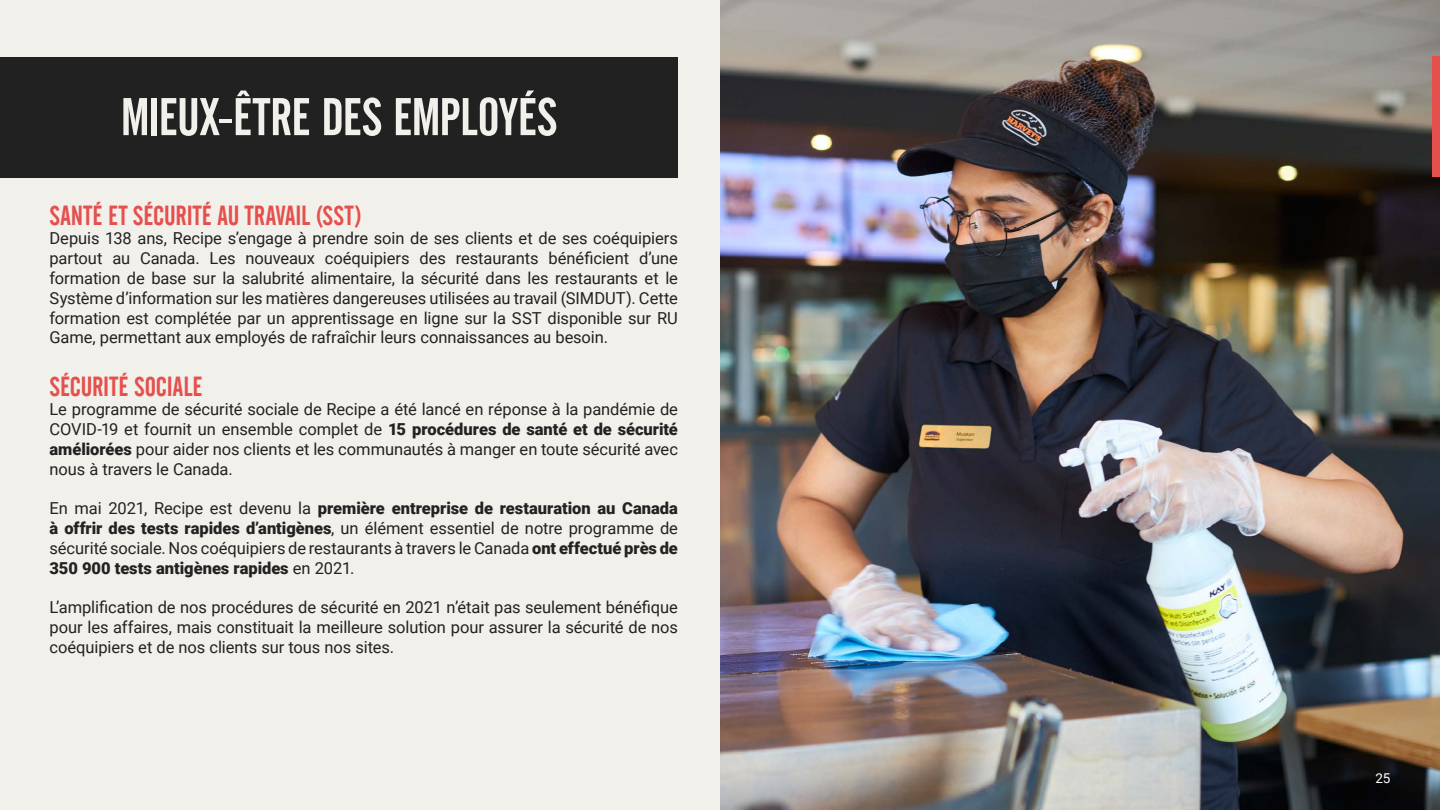
<style>
.page{position:relative;width:1440px;height:810px;background:#f2f0eb}
.page>*{position:absolute;margin:0;border:0;box-sizing:border-box;transform-origin:0 0}
.t1{font:52.5px "Alternate Gothic No 2 BT";letter-spacing:-.01em;color:#f2f0eb}
.t2{font:27px "Alternate Gothic No 2 BT";letter-spacing:.005em;color:#e5504d}
.t3{font:16.5px/19.8px "Roboto";letter-spacing:-.005em;color:#222;text-align:justify}
.t4{font:13.5px "Roboto";color:#fff}
.s1{font-weight:900}
</style>
<div class="page">
<div style="left:0;top:57px;width:678px;height:120px;background:#212121"></div>
<img style="left:720px;top:0;width:720px;height:810px">
<div style="left:1432px;top:56px;width:8px;height:120px;background:#e5504d"></div>
<h1 class="t1" style="left:120px;top:88px;width:438px">MIEUX-ÊTRE DES EMPLOYÉS</h1>
<h2 class="t2" style="left:50px;top:200px;width:314px">SANTÉ ET SÉCURITÉ AU TRAVAIL (SST)</h2>
<p class="t3" style="left:50px;top:228px;width:630px">Depuis 138 ans, Recipe s’engage à prendre soin de ses clients et de ses coéquipiers partout au Canada. Les nouveaux coéquipiers des restaurants bénéficient d’une formation de base sur la salubrité alimentaire, la sécurité dans les restaurants et le Système d’information sur les matières dangereuses utilisées au travail (SIMDUT). Cette formation est complétée par un apprentissage en ligne sur la SST disponible sur RU Game, permettant aux employés de rafraîchir leurs connaissances au besoin.</p>
<h2 class="t2" style="left:50px;top:371px;width:155px">SÉCURITÉ SOCIALE</h2>
<p class="t3" style="left:50px;top:399px;width:630px">Le programme de sécurité sociale de Recipe a été lancé en réponse à la pandémie de COVID-19 et fournit un ensemble complet de <span class="s1">15 procédures de santé et de sécurité améliorées</span> pour aider nos clients et les communautés à manger en toute sécurité avec nous à travers le Canada.</p>
<p class="t3" style="left:50px;top:498px;width:630px">En mai 2021, Recipe est devenu la <span class="s1">première entreprise de restauration au Canada à offrir des tests rapides d’antigènes</span>, un élément essentiel de notre programme de sécurité sociale. Nos coéquipiers de restaurants à travers le Canada <span class="s1">ont effectué près de 350 900 tests antigènes rapides</span> en 2021.</p>
<p class="t3" style="left:50px;top:597px;width:630px">L’amplification de nos procédures de sécurité en 2021 n’était pas seulement bénéfique pour les affaires, mais constituait la meilleure solution pour assurer la sécurité de nos coéquipiers et de nos clients sur tous nos sites.</p>
<p class="t4" style="left:1375px;top:769px;width:17px">25</p>
</div>
